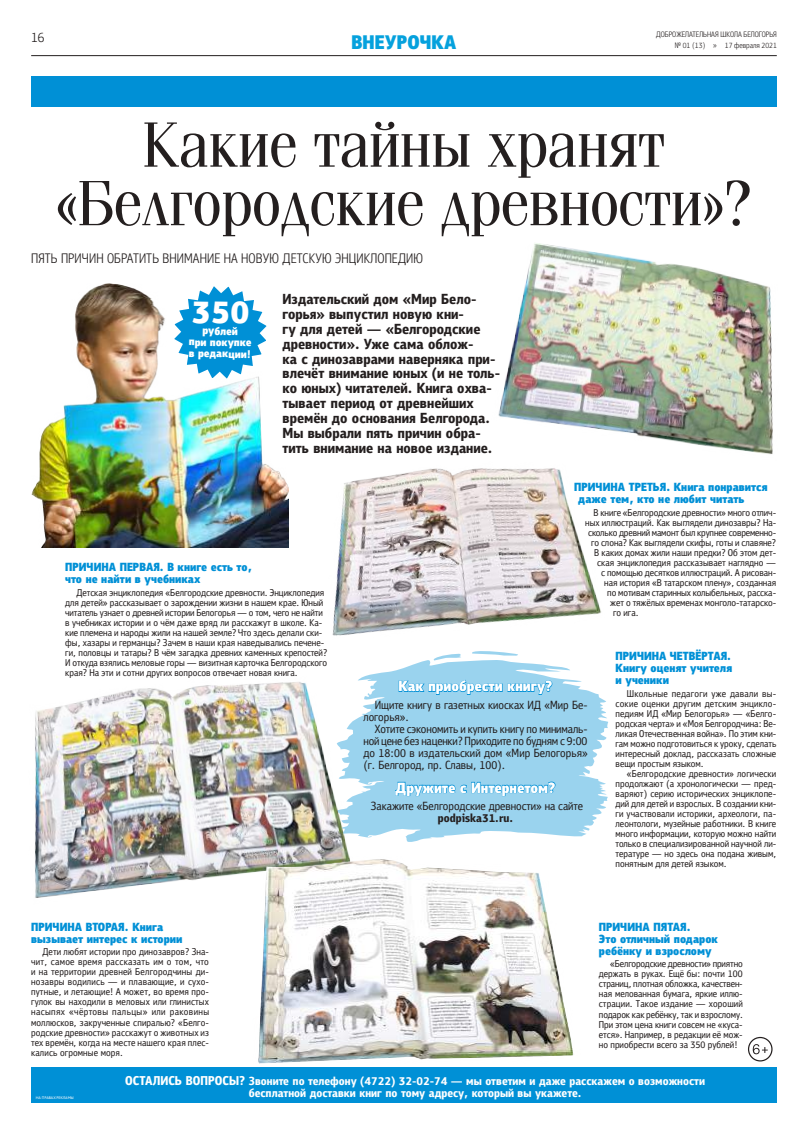
<style>
.page{position:relative;width:808px;height:1140px;background:#fff}
.page>*{position:absolute;margin:0;border:0;box-sizing:border-box;transform-origin:0 0}
.t1{font:65px/58.5px "Free Fountain";letter-spacing:.01em;color:#241f1f;text-align:center}
.t2{font:900 20px "Free Korocha";color:#05a1dd}
.t3{font:900 15px "Free Korocha";color:#fff}
.t4{font:700 14.8px/14.8px "Free Korocha";color:#241f1f}
.t5{font:300 14px "Free Korocha";letter-spacing:.01em;color:#241f1f}
.t6{font:900 12px/12px "Free Korocha";color:#0090d6}
.t7{font:12px/12px "Free Korocha";color:#241f1f}
.t8{font:700 12px/12px "Free Korocha";color:#fff;text-align:center}
.t9{font:700 12px "Free Korocha";color:#241f1f}
.t10{font:900 11.4px/11.4px "Free Korocha";color:#fff;text-align:center}
.t11{font:10px/10px "Free Korocha";color:#241f1f;text-align:justify}
.t12{font:300 8px "Free Korocha";color:#241f1f}
.t13{font:4px "Free News";letter-spacing:-.01em;color:#fff}
.s1{font-size:13px}
</style>
<div class="page">
<hr style="left:31px;top:55px;width:746px;height:1px;background:#241f1f">
<div style="left:31px;top:77px;width:746px;height:30px;background:#0090d6"></div>
<img style="left:31px;top:283px;width:257px;height:265px">
<img style="left:332px;top:468px;width:269px;height:168px">
<img style="left:498px;top:243px;width:275px;height:211px">
<svg style="left:363px;top:651px;width:245px;height:191px;fill:#9ad3ee"></svg>
<svg style="left:398px;top:679px;width:155px;height:16px;background:#6dbfe6"></svg>
<svg style="left:395px;top:781px;width:161px;height:15px;background:#6abee6"></svg>
<img style="left:35px;top:677px;width:328px;height:221px">
<img style="left:236px;top:848px;width:338px;height:216px">
<div style="left:31px;top:1067px;width:746px;height:36px;background:#0090d6"></div>
<svg style="left:753px;top:1044px;width:15px;height:10px"></svg>
<div style="left:748px;top:1036px;width:24px;height:25px;border:1px solid #241f1f;border-radius:50%"></div>
<svg style="left:170px;top:283px;width:101px;height:99px"></svg>
<h3 class="t5" style="left:31px;top:29px;width:15px">16</h3>
<p class="t12" style="left:656px;top:30px;width:122px">ДОБРОЖЕЛАТЕЛЬНАЯ ШКОЛА БЕЛОГОРЬЯ</p>
<h2 class="t2" style="left:351px;top:30px;width:106px">ВНЕУРОЧКА</h2>
<p class="t12" style="left:675px;top:40px;width:103px">№ 01 (13) » 17 февраля 2021</p>
<h1 class="t1" style="left:57px;top:116px;width:696px">Какие тайны хранят «Белгородские древности»?</h1>
<h3 class="t5" style="left:31px;top:250px;width:393px">ПЯТЬ ПРИЧИН ОБРАТИТЬ ВНИМАНИЕ НА НОВУЮ ДЕТСКУЮ ЭНЦИКЛОПЕДИЮ</h3>
<p class="t4" style="left:283px;top:292px;width:219px">Издательский дом «Мир Бело&shy;горья» выпустил новую кни-<br>гу для детей — «Белгородские древности». Уже сама облож-<br>ка с динозаврами наверняка при&shy;влечёт внимание юных (и не толь&shy;ко юных) читателей. Книга охва&shy;тывает период от древнейших времён до основания Белгорода.<br>Мы выбрали пять причин обра&shy;тить внимание на новое издание.</p>
<p class="t10" style="left:189px;top:325px;width:64px;rotate:1deg">рублей<br>при покупке в редакции!</p>
<p class="t6" style="left:65px;top:561px;width:188px">ПРИЧИНА ПЕРВАЯ. В книге есть то, что не найти в учебниках</p>
<p class="t11" style="left:65px;top:587px;width:264px;text-align:left;text-indent:11px">Детская энциклопедия «Белгородские древности. Энциклопедия для детей» рассказывает о зарождении жизни в нашем крае. Юный читатель узнает о древней истории Белогорья — о том, чего не найти в учебниках истории и о чём даже вряд ли расскажут в школе. Ка&shy;кие племена и народы жили на нашей земле? Что здесь делали ски&shy;фы, хазары и германцы? Зачем в наши края наведывались печене&shy;ги, половцы и татары? В чём загадка древних каменных крепостей?<br>И откуда взялись меловые горы — визитная карточка Белгородского края? На эти и сотни других вопросов отвечает новая книга.</p>
<p class="t6" style="left:31px;top:921px;width:153px">ПРИЧИНА ВТОРАЯ. Книга вызывает интерес к истории</p>
<p class="t11" style="left:31px;top:947px;width:179px;text-indent:11px">Дети любят истории про динозавров? Зна&shy;чит, самое время рассказать им о том, что и на территории древней Белгородчины ди&shy;нозавры водились — и плавающие, и сухо&shy;путные, и летающие! А может, во время про&shy;гулок вы находили в меловых или глинистых насыпях «чёртовы пальцы» или раковины моллюсков, закрученные спиралью? «Белго&shy;родские древности» расскажут о животных из тех времён, когда на месте нашего края плес&shy;кались огромные моря.</p>
<p class="t6" style="left:578px;top:481px;width:191px;text-indent:-4px">ПРИЧИНА ТРЕТЬЯ. Книга понравится даже тем, кто не любит читать</p>
<p class="t11" style="left:593px;top:507px;width:184px">В книге «Белгородские древности» много отлич-</p>
<p class="t11" style="left:585px;top:517px;width:192px">ных иллюстраций. Как выглядели динозавры? На-</p>
<p class="t11" style="left:588px;top:527px;width:189px">сколько древний мамонт был крупнее современно-</p>
<p class="t11" style="left:591px;top:537px;width:186px">го слона? Как выглядели скифы, готы и славяне?</p>
<p class="t11" style="left:594px;top:547px;width:183px">В каких домах жили наши предки? Об этом дет-</p>
<p class="t11" style="left:597px;top:557px;width:180px">ская энциклопедия рассказывает наглядно —</p>
<p class="t11" style="left:601px;top:567px;width:176px">с помощью десятков иллюстраций. А рисован-</p>
<p class="t11" style="left:604px;top:577px;width:174px">ная история «В татарском плену», созданная</p>
<p class="t11" style="left:607px;top:587px;width:170px">по мотивам старинных колыбельных, расска-</p>
<p class="t11" style="left:610px;top:597px;width:167px">жет о тяжёлых временах монголо-татарско-</p>
<p class="t11" style="left:613px;top:607px;width:27px">го ига.</p>
<p class="t6" style="left:616px;top:650px;width:118px;text-align:justify">ПРИЧИНА ЧЕТВЁРТАЯ.<br>Книгу оценят учителя и ученики</p>
<p class="t11" style="left:616px;top:688px;width:162px;text-indent:11px">Школьные педагоги уже давали вы&shy;сокие оценки другим детским энцикло&shy;педиям ИД «Мир Белогорья» — «Белго&shy;родская черта» и «Моя Белгородчина: Ве&shy;ликая Отечественная война». По этим кни&shy;гам можно подготовиться к уроку, сделать интересный доклад, рассказать сложные вещи простым языком.</p>
<p class="t11" style="left:616px;top:768px;width:162px;text-indent:11px">«Белгородские древности» логически продолжают (а хронологически — пред&shy;варяют) серию исторических энциклопе&shy;дий для детей и взрослых. В создании кни&shy;ги участвовали историки, археологи, па&shy;леонтологи, музейные работники. В книге много информации, которую можно найти только в специализированной научной ли&shy;тературе — но здесь она подана живым, понятным для детей языком.</p>
<h3 class="t3" style="left:398px;top:677px;width:156px">Как приобрести книгу?</h3>
<p class="t7" style="left:363px;top:699px;width:226px;text-indent:11px">Ищите книгу в газетных киосках ИД «Мир Бе&shy;логорья».</p>
<p class="t7" style="left:363px;top:723px;width:226px;text-align:justify;text-indent:11px">Хотите сэкономить и купить книгу по минималь&shy;ной цене без наценки? Приходите по будням с 9:00 до 18:00 в издательский дом «Мир Белогорья» (г. Белгород, пр. Славы, 100).</p>
<h3 class="t3" style="left:395px;top:778px;width:162px">Дружите с Интернетом?</h3>
<p class="t7" style="left:371px;top:800px;width:214px">Закажите «Белгородские древности» на сайте</p>
<p class="t9" style="left:438px;top:811px;width:77px">podpiska31.ru.</p>
<p class="t6" style="left:599px;top:921px;width:121px">ПРИЧИНА ПЯТАЯ.<br>Это отличный подарок ребёнку и взрослому</p>
<p class="t11" style="left:599px;top:959px;width:145px;text-indent:11px">«Белгородские древности» приятно держать в руках. Ещё бы: почти 100 страниц, плотная обложка, качествен&shy;ная мелованная бумага, яркие иллю&shy;страции. Такое издание — хороший подарок как ребёнку, так и взрослому.<br>При этом цена книги совсем не «куса&shy;ется». Например, в редакции её мож&shy;но приобрести всего за 350 рублей!</p>
<p class="t13" style="left:36px;top:1094px;width:40px">НА ПРАВАХ РЕКЛАМЫ</p>
<p class="t8" style="left:125px;top:1075px;width:581px"><span class="s1">ОСТАЛИСЬ ВОПРОСЫ?</span> Звоните по телефону (4722) 32-02-74 — мы ответим и даже расскажем о возможности бесплатной доставки книг по тому адресу, который вы укажете.</p>
</div>
